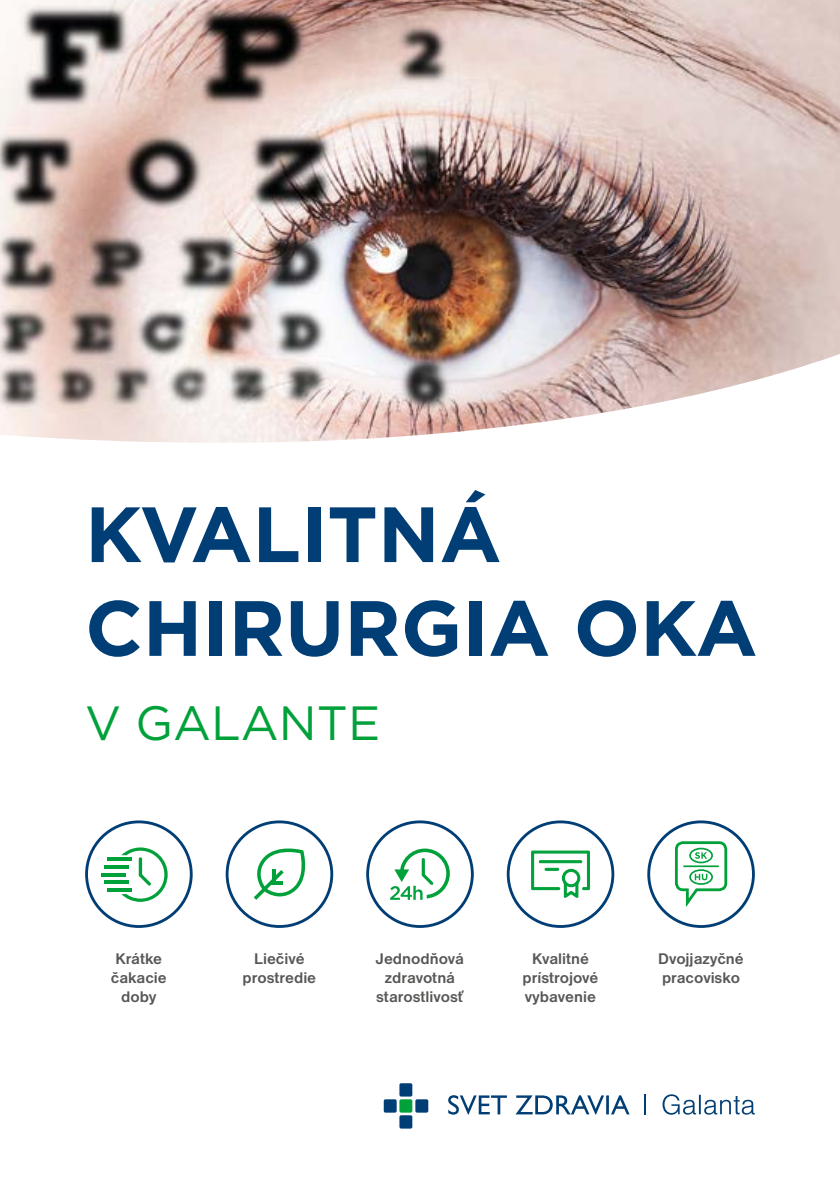
<style>
.page{position:relative;width:840px;height:1191px;background:#fff}
.page>*{position:absolute;margin:0;border:0;box-sizing:border-box;transform-origin:0 0}
.t1{font:700 78.2px/93.8px "Gotham";color:#003e75}
.t2{font:48px "Gotham";color:#00a13a}
.t3{font:700 16px/19.2px "Nimbus Sans DOT";color:#575756;text-align:center}
</style>
<div class="page">
<img style="left:0;top:0;width:839px;height:443px">
<hr style="left:643px;top:1094px;width:2px;height:20px;background:#003e75">
<svg style="left:448px;top:1095px;width:181px;height:19px"></svg>
<div style="left:399px;top:1083px;width:13px;height:13px;background:#003e75;border-radius:2px"></div>
<div style="left:399px;top:1099px;width:13px;height:13px;background:#00a13a;border-radius:2px"></div>
<div style="left:415px;top:1099px;width:13px;height:13px;background:#003e75;border-radius:2px"></div>
<div style="left:383px;top:1099px;width:13px;height:13px;background:#003e75;border-radius:2px"></div>
<div style="left:399px;top:1115px;width:13px;height:13px;background:#003e75;border-radius:2px"></div>
<svg style="left:662px;top:1094px;width:92px;height:20px"></svg>
<svg style="left:85px;top:820px;width:107px;height:108px"></svg>
<svg style="left:225px;top:820px;width:108px;height:108px"></svg>
<svg style="left:647px;top:820px;width:107px;height:108px"></svg>
<svg style="left:506px;top:820px;width:108px;height:108px"></svg>
<svg style="left:366px;top:820px;width:107px;height:108px"></svg>
<h1 class="t1" style="left:85px;top:487px;width:673px">KVALITNÁ<br>CHIRURGIA OKA</h1>
<h2 class="t2" style="left:85px;top:692px;width:296px">V GALANTE</h2>
<p class="t3" style="left:111px;top:949px;width:57px">Krátke čakacie doby</p>
<p class="t3" style="left:658px;top:949px;width:87px;text-align:left">Dvojjazyčné pracovisko</p>
<p class="t3" style="left:242px;top:949px;width:75px">Liečivé prostredie</p>
<p class="t3" style="left:376px;top:949px;width:89px">Jednodňová zdravotná starostlivosť</p>
<p class="t3" style="left:522px;top:949px;width:77px">Kvalitné prístrojové vybavenie</p>
</div>
